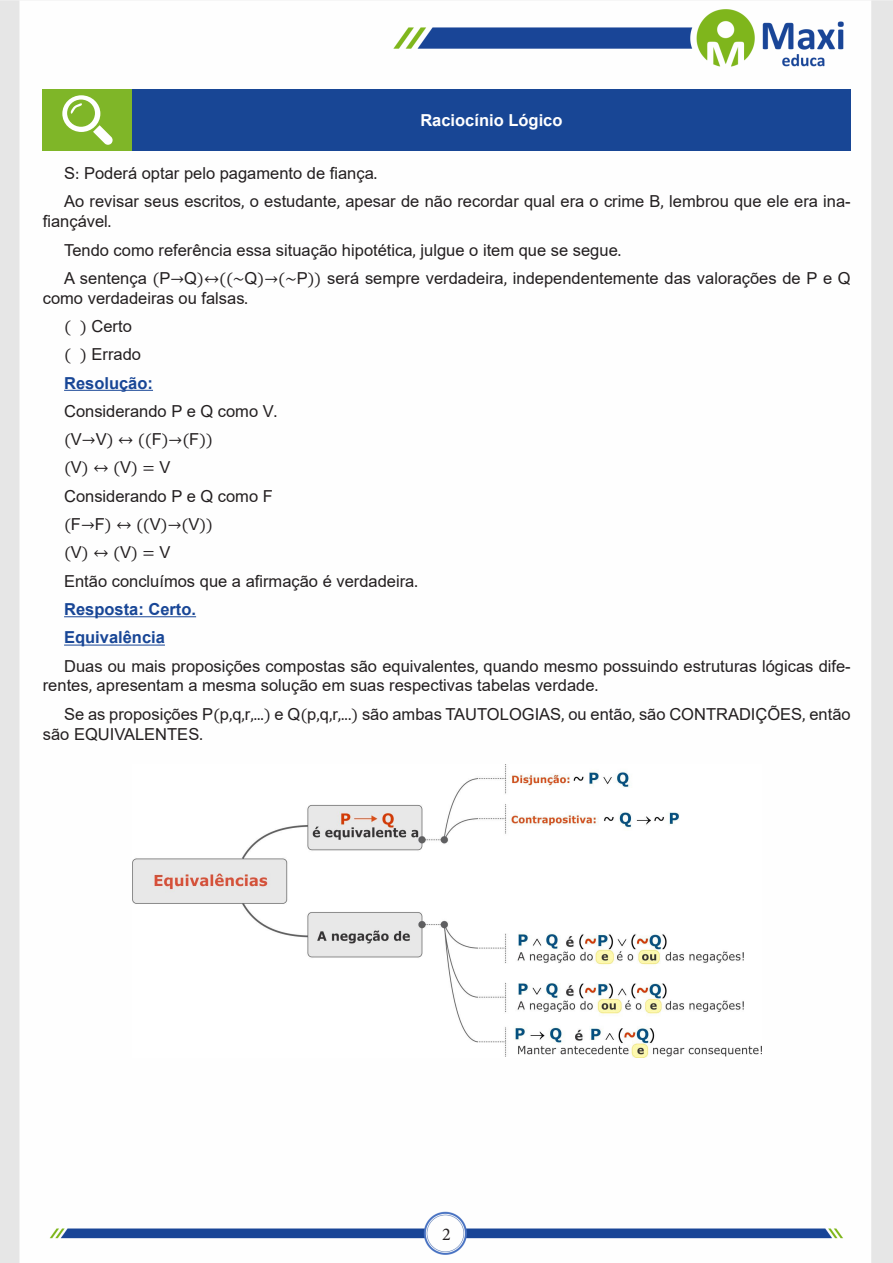
<style>
.page{position:relative;width:893px;height:1263px;background:#fff}
.page>*{position:absolute;margin:0;border:0;box-sizing:border-box;transform-origin:0 0}
.t1{font:18px "Minion Pro";color:#231f20}
.Matemática{font:16.5px/19.8px "Arial";color:#231f20}
.Matemática-2{font:16.5px "Cambria Math";color:#231f20}
.Títulos{font:700 16.5px "Arial";color:#184696}
.Titulo_de_Caixa{font:700 16.5px "Arial";color:#fff}
.s1{font-family:"Cambria Math"}
.s2{font-family:"Arial"}
</style>
<div class="page">
<img style="left:0;top:0;width:893px;height:1263px">
<hr style="left:64px;top:390px;width:89px;height:1px;background:#184696">
<hr style="left:64px;top:616px;width:132px;height:1px;background:#184696">
<hr style="left:64px;top:645px;width:101px;height:1px;background:#184696">
<div style="left:43px;top:89px;width:89px;height:62px;background:#7fb628"></div>
<div style="left:132px;top:89px;width:719px;height:62px;background:#184695"></div>
<svg style="left:62px;top:95px;width:51px;height:50px"></svg>
<img style="left:132px;top:764px;width:629px;height:293px">
<p class="Titulo_de_Caixa" style="left:420px;top:109px;width:144px">Raciocínio Lógico</p>
<p class="Matemática" style="left:64px;top:163px;width:315px">S<span class="s1">:</span> Poderá optar pelo pagamento de fiança<span class="s1">.</span></p>
<p class="Matemática" style="left:43px;top:192px;width:809px;text-indent:21px">Ao revisar seus escritos<span class="s1">,</span> o estudante<span class="s1">,</span> apesar de não recordar qual era o crime B<span class="s1">,</span> lembrou que ele era ina&shy;fiançável<span class="s1">.</span></p>
<p class="Matemática" style="left:64px;top:240px;width:559px">Tendo como referência essa situação hipotética<span class="s1">,</span> julgue o item que se segue<span class="s1">.</span></p>
<p class="Matemática" style="left:43px;top:268px;width:809px;text-indent:21px">A sentença <span class="s1">(</span>P<span class="s1">→</span>Q<span class="s1">)↔((~</span>Q<span class="s1">)→(~</span>P<span class="s1">))</span> será sempre verdadeira<span class="s1">,</span> independentemente das valorações de P e Q como verdadeiras ou falsas<span class="s1">.</span></p>
<p class="Matemática" style="left:64px;top:316px;width:69px"><span class="s1">( )</span> Certo</p>
<p class="Matemática" style="left:64px;top:344px;width:78px"><span class="s1">( )</span> Errado</p>
<p class="Títulos" style="left:64px;top:371px;width:90px">Resolução:</p>
<p class="Matemática" style="left:64px;top:401px;width:215px">Considerando P e Q como V<span class="s1">.</span></p>
<p class="Matemática-2" style="left:64px;top:430px;width:150px">(<span class="s2">V</span>→<span class="s2">V</span>) ↔ ((<span class="s2">F</span>)→(<span class="s2">F</span>))</p>
<p class="Matemática-2" style="left:64px;top:458px;width:108px">(<span class="s2">V</span>) ↔ (<span class="s2">V</span>) = <span class="s2">V</span></p>
<p class="Matemática" style="left:64px;top:486px;width:210px">Considerando P e Q como F</p>
<p class="Matemática-2" style="left:64px;top:515px;width:150px">(<span class="s2">F</span>→<span class="s2">F</span>) ↔ ((<span class="s2">V</span>)→(<span class="s2">V</span>))</p>
<p class="Matemática-2" style="left:64px;top:543px;width:108px">(<span class="s2">V</span>) ↔ (<span class="s2">V</span>) = <span class="s2">V</span></p>
<p class="Matemática" style="left:64px;top:571px;width:355px">Então concluímos que a afirmação é verdadeira<span class="s1">.</span></p>
<p class="Títulos" style="left:64px;top:598px;width:134px">Resposta: Certo.</p>
<p class="Títulos" style="left:64px;top:626px;width:102px">Equivalência</p>
<p class="Matemática" style="left:43px;top:656px;width:809px;text-indent:21px">Duas ou mais proposições compostas são equivalentes<span class="s1">,</span> quando mesmo possuindo estruturas lógicas dife&shy;rentes<span class="s1">,</span> apresentam a mesma solução em suas respectivas tabelas verdade<span class="s1">.</span></p>
<p class="Matemática" style="left:43px;top:704px;width:809px;text-indent:21px">Se as proposições P<span class="s1">(</span>p<span class="s1">,</span>q<span class="s1">,</span>r<span class="s1">,...)</span> e Q<span class="s1">(</span>p<span class="s1">,</span>q<span class="s1">,</span>r<span class="s1">,...)</span> são ambas TAUTOLOGIAS<span class="s1">,</span> ou então<span class="s1">,</span> são CONTRADIÇÕES<span class="s1">,</span> então são EQUIVALENTES<span class="s1">.</span></p>
<p class="t1" style="left:442px;top:1222px;width:10px">2</p>
</div>
